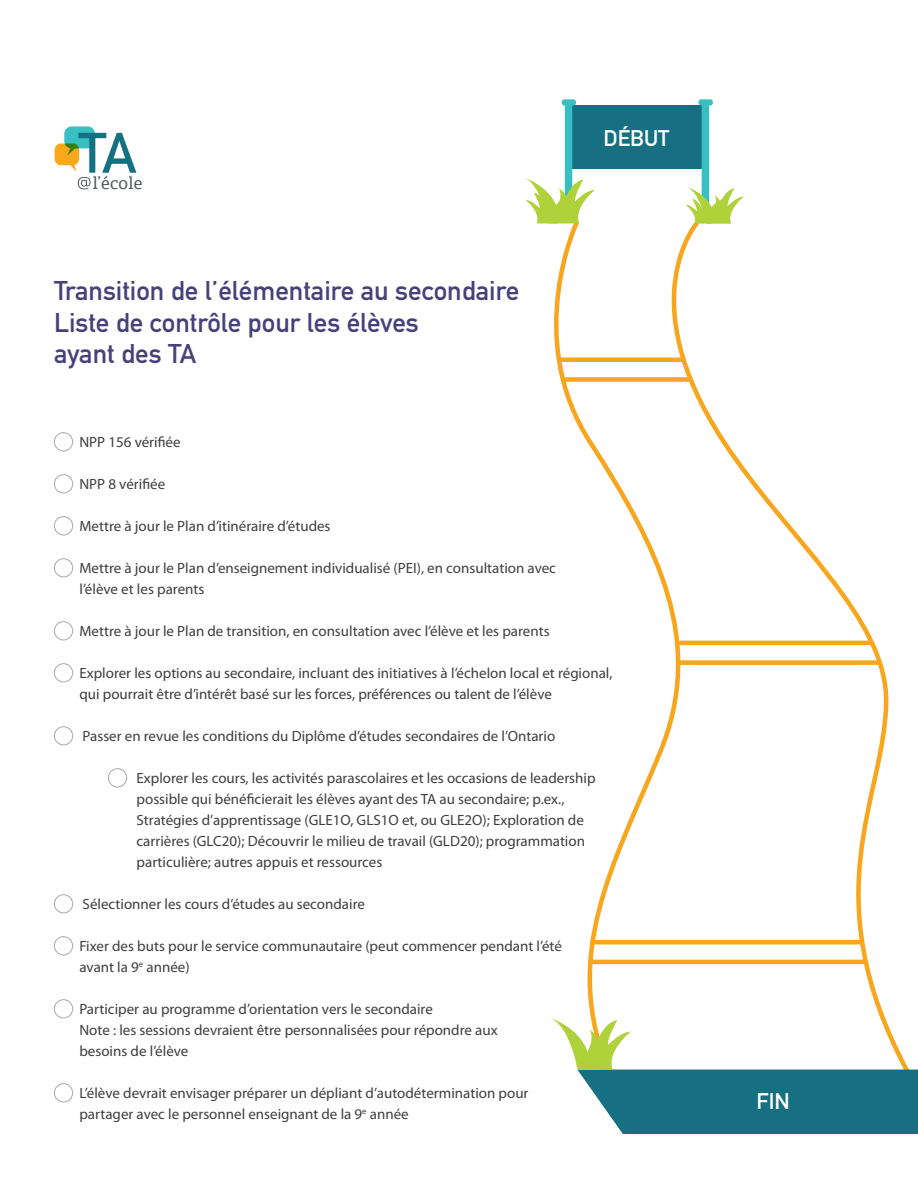
<style>
.page{position:relative;width:918px;height:1188px;background:#fff}
.page>*{position:absolute;margin:0;border:0;box-sizing:border-box;transform-origin:0 0}
.t1{font:56.1px "DIN Mittelschrift Std";color:#147083}
.t2{font:26.7px/31.5px "DIN Mittelschrift Std";color:#45427a}
.t3{font:22.35px "DIN Mittelschrift Std";color:#fff}
.t4{font:16.8px "Adelle W01";letter-spacing:.02em;color:#515a61}
.t5{font:14.85px/21px "Myriad Pro";color:#3e3e3f}
</style>
<div class="page">
<div style="left:54px;top:432px;width:19px;height:19px;border:1px solid #a8a9ad;border-radius:50%"></div>
<div style="left:54px;top:474px;width:19px;height:19px;border:1px solid #a8a9ad;border-radius:50%"></div>
<div style="left:54px;top:516px;width:19px;height:19px;border:1px solid #a8a9ad;border-radius:50%"></div>
<div style="left:54px;top:558px;width:19px;height:19px;border:1px solid #a8a9ad;border-radius:50%"></div>
<div style="left:54px;top:621px;width:19px;height:19px;border:1px solid #a8a9ad;border-radius:50%"></div>
<div style="left:54px;top:663px;width:19px;height:19px;border:1px solid #a8a9ad;border-radius:50%"></div>
<div style="left:54px;top:726px;width:19px;height:19px;border:1px solid #a8a9ad;border-radius:50%"></div>
<div style="left:108px;top:768px;width:19px;height:19px;border:1px solid #a8a9ad;border-radius:50%"></div>
<div style="left:54px;top:894px;width:19px;height:19px;border:1px solid #a8a9ad;border-radius:50%"></div>
<div style="left:54px;top:936px;width:19px;height:19px;border:1px solid #a8a9ad;border-radius:50%"></div>
<div style="left:54px;top:999px;width:19px;height:19px;border:1px solid #a8a9ad;border-radius:50%"></div>
<div style="left:54px;top:1083px;width:19px;height:19px;border:1px solid #a8a9ad;border-radius:50%"></div>
<svg style="left:706px;top:407px;width:183px;height:610px"></svg>
<svg style="left:536px;top:223px;width:170px;height:794px"></svg>
<div style="left:570px;top:105px;width:135px;height:64px;background:#176f82"></div>
<svg style="left:525px;top:102px;width:70px;height:121px"></svg>
<div style="left:562px;top:99px;width:14px;height:7px;background:#38bfc1;border-radius:3px"></div>
<div style="left:698px;top:99px;width:15px;height:7px;background:#38bfc1;border-radius:3px"></div>
<svg style="left:685px;top:102px;width:59px;height:122px"></svg>
<div style="left:677px;top:660px;width:202px;height:5px;background:#f8a61d"></div>
<hr style="left:677px;top:641px;width:195px;height:4px;background:#f8a61d">
<div style="left:563px;top:377px;width:127px;height:5px;background:#f8a61d"></div>
<div style="left:560px;top:357px;width:124px;height:5px;background:#f8a61d"></div>
<hr style="left:590px;top:960px;width:274px;height:4px;background:#f8a61d">
<hr style="left:590px;top:940px;width:273px;height:4px;background:#f8a61d">
<svg style="left:551px;top:1017px;width:367px;height:117px"></svg>
<div style="left:64px;top:126px;width:31px;height:22px;background:#38bfc2;border-radius:7px"></div>
<svg style="left:55px;top:144px;width:36px;height:45px"></svg>
<h1 class="t1" style="left:78px;top:120px;width:60px">TA</h1>
<p class="t4" style="left:93px;top:173px;width:51px">l’école</p>
<h2 class="t2" style="left:54px;top:275px;width:467px">Transition de l’élémentaire au secondaire<br>Liste de contrôle pour les élèves<br>ayant des TA</h2>
<h3 class="t3" style="left:604px;top:125px;width:67px">DÉBUT</h3>
<p class="t5" style="left:79px;top:431px;width:103px">NPP 156 vérifiée</p>
<p class="t5" style="left:79px;top:473px;width:87px">NPP 8 vérifiée</p>
<p class="t5" style="left:79px;top:515px;width:253px">Mettre à jour le Plan d’itinéraire d’études</p>
<p class="t5" style="left:79px;top:557px;width:478px">Mettre à jour le Plan d’enseignement individualisé (PEI), en consultation avec l’élève et les parents</p>
<p class="t5" style="left:79px;top:620px;width:472px">Mettre à jour le Plan de transition, en consultation avec l’élève et les parents</p>
<p class="t5" style="left:79px;top:662px;width:535px">Explorer les options au secondaire, incluant des initiatives à l’échelon local et régional, qui pourrait être d’intérêt basé sur les forces, préférences ou talent de l’élève</p>
<p class="t5" style="left:83px;top:725px;width:474px">Passer en revue les conditions du Diplôme d’études secondaires de l’Ontario</p>
<p class="t5" style="left:137px;top:767px;width:460px">Explorer les cours, les activités parascolaires et les occasions de leadership possible qui bénéficierait les élèves ayant des TA au secondaire; p.ex., Stratégies d’apprentissage (GLE1O, GLS1O et, ou GLE2O); Exploration de carrières (GLC20); Découvrir le milieu de travail (GLD20); programmation particulière; autres appuis et ressources</p>
<p class="t5" style="left:83px;top:893px;width:284px">Sélectionner les cours d’études au secondaire</p>
<p class="t5" style="left:79px;top:935px;width:484px">Fixer des buts pour le service communautaire (peut commencer pendant l’été avant la 9<sup>e</sup> année)</p>
<p class="t5" style="left:79px;top:998px;width:420px">Participer au programme d’orientation vers le secondaire<br>Note : les sessions devraient être personnalisées pour répondre aux besoins de l’élève</p>
<p class="t5" style="left:79px;top:1082px;width:451px">L’élève devrait envisager préparer un dépliant d’autodétermination pour partager avec le personnel enseignant de la 9<sup>e</sup> année</p>
<h3 class="t3" style="left:757px;top:1088px;width:35px">FIN</h3>
</div>
